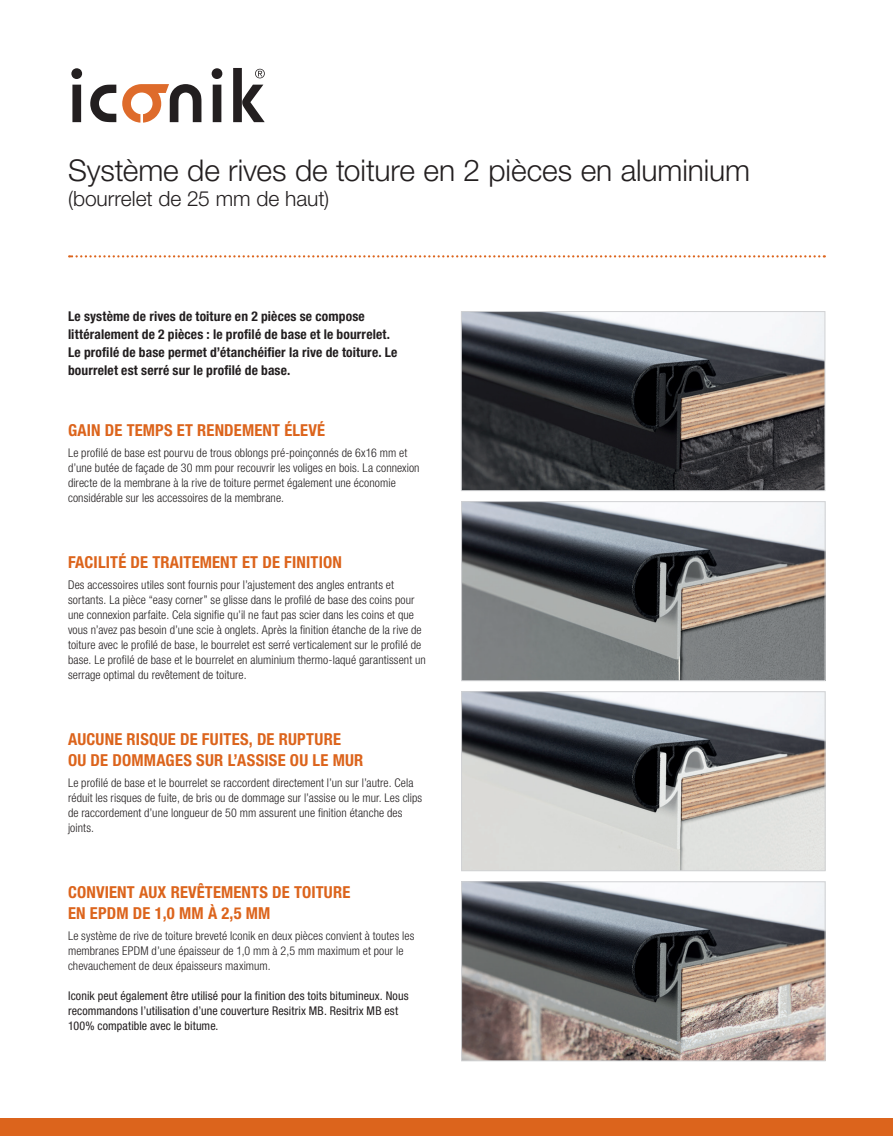
<style>
.page{position:relative;width:893px;height:1136px;background:#fff}
.page>*{position:absolute;margin:0;border:0;box-sizing:border-box;transform-origin:0 0}
.t1{font:300 30px "Helvetica Neue LT Std";letter-spacing:-.005em;color:#231f20}
.t2{font:300 21px "Helvetica Neue LT Std";color:#231f20}
.t3{font:700 condensed 16.5px/21px "Helvetica Neue LT Std";letter-spacing:.01em;color:#dc641c}
.t4{font:700 condensed 13.5px/18px "Helvetica Neue LT Std";letter-spacing:.01em;color:#231f20}
.t5{font:300 condensed 12px/15px "Helvetica Neue LT Std";letter-spacing:.01em;color:#231f20}
.t6{font:condensed 12px/15px "Helvetica Neue LT Std";letter-spacing:.01em;color:#231f20}
</style>
<div class="page">
<div style="left:0;top:1118px;width:893px;height:17px;background:#dc641c"></div>
<svg style="left:69px;top:255px;width:756px;height:2px"></svg>
<img style="left:463px;top:313px;width:360px;height:176px">
<div style="left:461px;top:311px;width:364px;height:180px;border:1px solid #d1d2d4"></div>
<img style="left:463px;top:503px;width:360px;height:175px">
<div style="left:461px;top:501px;width:364px;height:179px;border:1px solid #d1d2d4"></div>
<img style="left:463px;top:693px;width:360px;height:175px">
<div style="left:461px;top:691px;width:364px;height:179px;border:1px solid #d1d2d4"></div>
<img style="left:463px;top:883px;width:360px;height:175px">
<div style="left:461px;top:881px;width:364px;height:179px;border:1px solid #d1d2d4"></div>
<svg style="left:71px;top:68px;width:11px;height:54px"></svg>
<svg style="left:90px;top:85px;width:26px;height:37px"></svg>
<svg style="left:212px;top:68px;width:10px;height:54px"></svg>
<svg style="left:233px;top:68px;width:32px;height:54px"></svg>
<svg style="left:122px;top:84px;width:79px;height:39px"></svg>
<h1 class="t1" style="left:68px;top:152px;width:684px">Système de rives de toiture en 2 pièces en aluminium</h1>
<h2 class="t2" style="left:68px;top:186px;width:263px">(bourrelet de 25 mm de haut)</h2>
<p class="t4" style="left:68px;top:307px;width:331px">Le système de rives de toiture en 2 pièces se compose littéralement de 2 pièces : le profilé de base et le bourrelet.<br>Le profilé de base permet d’étanchéifier la rive de toiture. Le bourrelet est serré sur le profilé de base.</p>
<h3 class="t3" style="left:68px;top:419px;width:258px">GAIN DE TEMPS ET RENDEMENT ÉLEVÉ</h3>
<p class="t5" style="left:68px;top:445px;width:353px">Le profilé de base est pourvu de trous oblongs pré-poinçonnés de 6x16 mm et d’une butée de façade de 30 mm pour recouvrir les voliges en bois. La connexion directe de la membrane à la rive de toiture permet également une économie considérable sur les accessoires de la membrane.</p>
<h3 class="t3" style="left:68px;top:551px;width:275px">FACILITÉ DE TRAITEMENT ET DE FINITION</h3>
<p class="t5" style="left:68px;top:577px;width:359px">Des accessoires utiles sont fournis pour l’ajustement des angles entrants et sortants. La pièce “easy corner” se glisse dans le profilé de base des coins pour une connexion parfaite. Cela signifie qu’il ne faut pas scier dans les coins et que vous n’avez pas besoin d’une scie à onglets. Après la finition étanche de la rive de toiture avec le profilé de base, le bourrelet est serré verticalement sur le profilé de base. Le profilé de base et le bourrelet en aluminium thermo-laqué garantissent un serrage optimal du revêtement de toiture.</p>
<h3 class="t3" style="left:68px;top:728px;width:297px">AUCUNE RISQUE DE FUITES, DE RUPTURE<br>OU DE DOMMAGES SUR L’ASSISE OU LE MUR</h3>
<p class="t5" style="left:68px;top:775px;width:356px">Le profilé de base et le bourrelet se raccordent directement l’un sur l’autre. Cela réduit les risques de fuite, de bris ou de dommage sur l’assise ou le mur. Les clips de raccordement d’une longueur de 50 mm assurent une finition étanche des joints.</p>
<h3 class="t3" style="left:68px;top:881px;width:284px">CONVIENT AUX REVÊTEMENTS DE TOITURE<br>EN EPDM DE 1,0 MM À 2,5 MM</h3>
<p class="t5" style="left:68px;top:928px;width:348px">Le système de rive de toiture breveté Iconik en deux pièces convient à toutes les membranes EPDM d’une épaisseur de 1,0 mm à 2,5 mm maximum et pour le chevauchement de deux épaisseurs maximum.</p>
<p class="t6" style="left:68px;top:988px;width:342px">Iconik peut également être utilisé pour la finition des toits bitumineux. Nous recommandons l’utilisation d’une couverture Resitrix MB. Resitrix MB est<br>100% compatible avec le bitume.</p>
</div>
